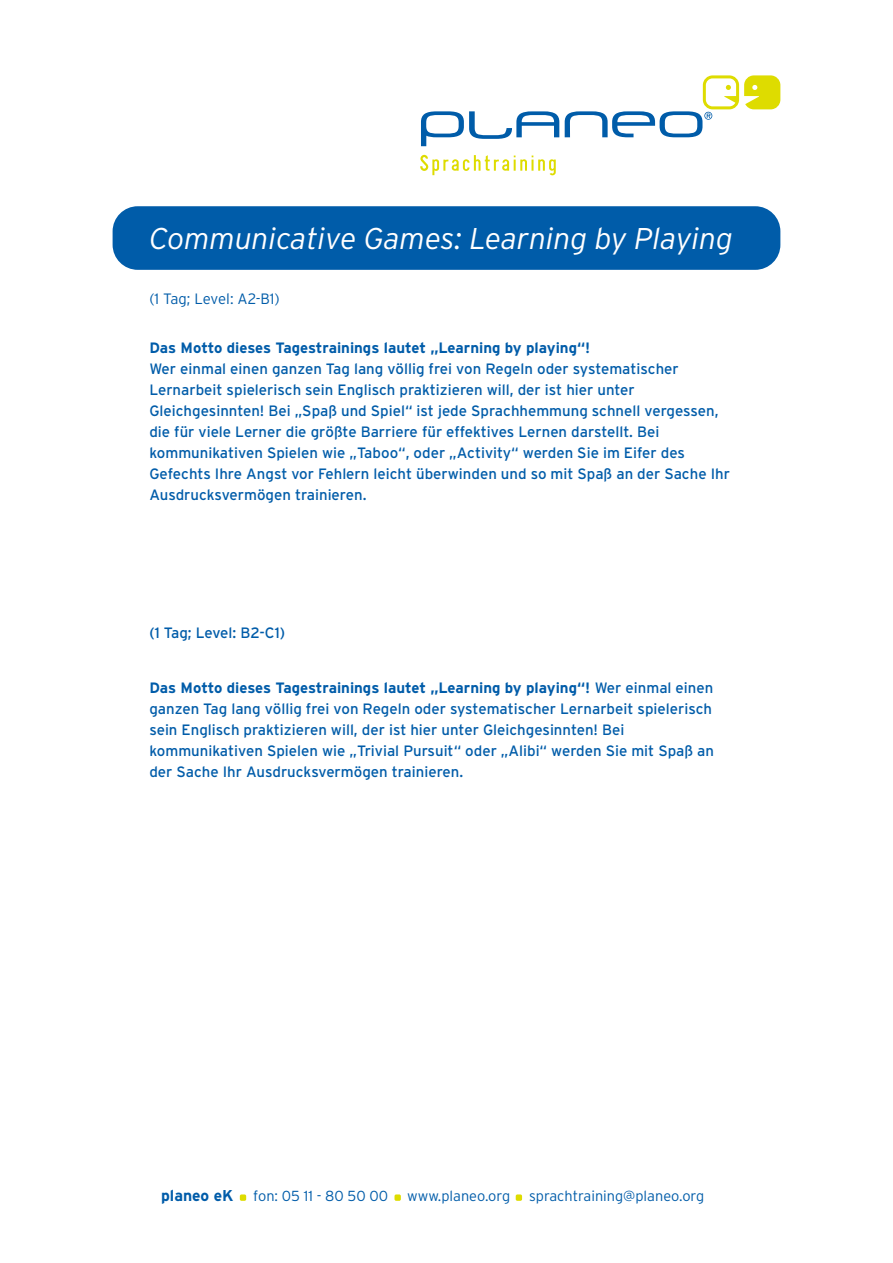
<style>
.page{position:relative;width:893px;height:1263px;background:#fff}
.page>*{position:absolute;margin:0;border:0;box-sizing:border-box;transform-origin:0 0}
.t1{font:italic 300 30px "Interstate";color:#fff}
.t2{font:700 15.75px "Interstate";color:#005ca9}
.t3{font:15px/21px "Interstate";color:#005ca9}
.t4{font:700 15px "Interstate";color:#005ca9}
.t5{font:300 15px "Interstate";letter-spacing:-.01em;color:#005ca9}
.t6{font:300 14.55px "Interstate";color:#005ca9}
.s1{font-weight:700}
</style>
<div class="page">
<svg style="left:420px;top:155px;width:136px;height:20px"></svg>
<svg style="left:703px;top:75px;width:36px;height:34px"></svg>
<svg style="left:744px;top:75px;width:36px;height:34px"></svg>
<svg style="left:421px;top:111px;width:138px;height:35px"></svg>
<svg style="left:565px;top:78px;width:171px;height:59px"></svg>
<div style="left:113px;top:206px;width:667px;height:64px;background:#005ca9;border-radius:25px"></div>
<div style="left:240px;top:1194px;width:6px;height:7px;background:#dedc00;border-radius:2px"></div>
<div style="left:394px;top:1194px;width:7px;height:7px;background:#dedc00;border-radius:2px"></div>
<div style="left:516px;top:1194px;width:6px;height:7px;background:#dedc00;border-radius:2px"></div>
<h1 class="t1" style="left:149px;top:221px;width:585px">Communicative Games: Learning by Playing</h1>
<p class="t5" style="left:149px;top:290px;width:132px">(1 Tag; Level: A2-B1)</p>
<p class="t4" style="left:149px;top:340px;width:442px">Das Motto dieses Tagestrainings lautet „Learning by playing“!</p>
<p class="t3" style="left:149px;top:358px;width:582px">Wer einmal einen ganzen Tag lang völlig frei von Regeln oder systematischer Lernarbeit spielerisch sein Englisch praktizieren will, der ist hier unter Gleichgesinnten! Bei „Spaß und Spiel“ ist jede Sprachhemmung schnell vergessen, die für viele Lerner die größte Barriere für effektives Lernen darstellt. Bei kommunikativen Spielen wie „Taboo“, oder „Activity“ werden Sie im Eifer des Gefechts Ihre Angst vor Fehlern leicht überwinden und so mit Spaß an der Sache Ihr Ausdrucksvermögen trainieren.</p>
<p class="t3" style="left:149px;top:622px;width:137px">(1 Tag; Level: B2-C1)</p>
<p class="t3" style="left:149px;top:677px;width:566px"><span class="s1">Das Motto dieses Tagestrainings lautet „Learning by playing“!</span> Wer einmal einen ganzen Tag lang völlig frei von Regeln oder systematischer Lernarbeit spielerisch sein Englisch praktizieren will, der ist hier unter Gleichgesinnten! Bei kommunikativen Spielen wie „Trivial Pursuit“ oder „Alibi“ werden Sie mit Spaß an der Sache Ihr Ausdrucksvermögen trainieren.</p>
<p class="t2" style="left:161px;top:1186px;width:74px">planeo eK</p>
<p class="t6" style="left:253px;top:1187px;width:136px">fon: 05 11 - 80 50 00</p>
<p class="t6" style="left:407px;top:1187px;width:105px">www.planeo.org</p>
<p class="t6" style="left:529px;top:1187px;width:177px">sprachtraining@planeo.org</p>
</div>
